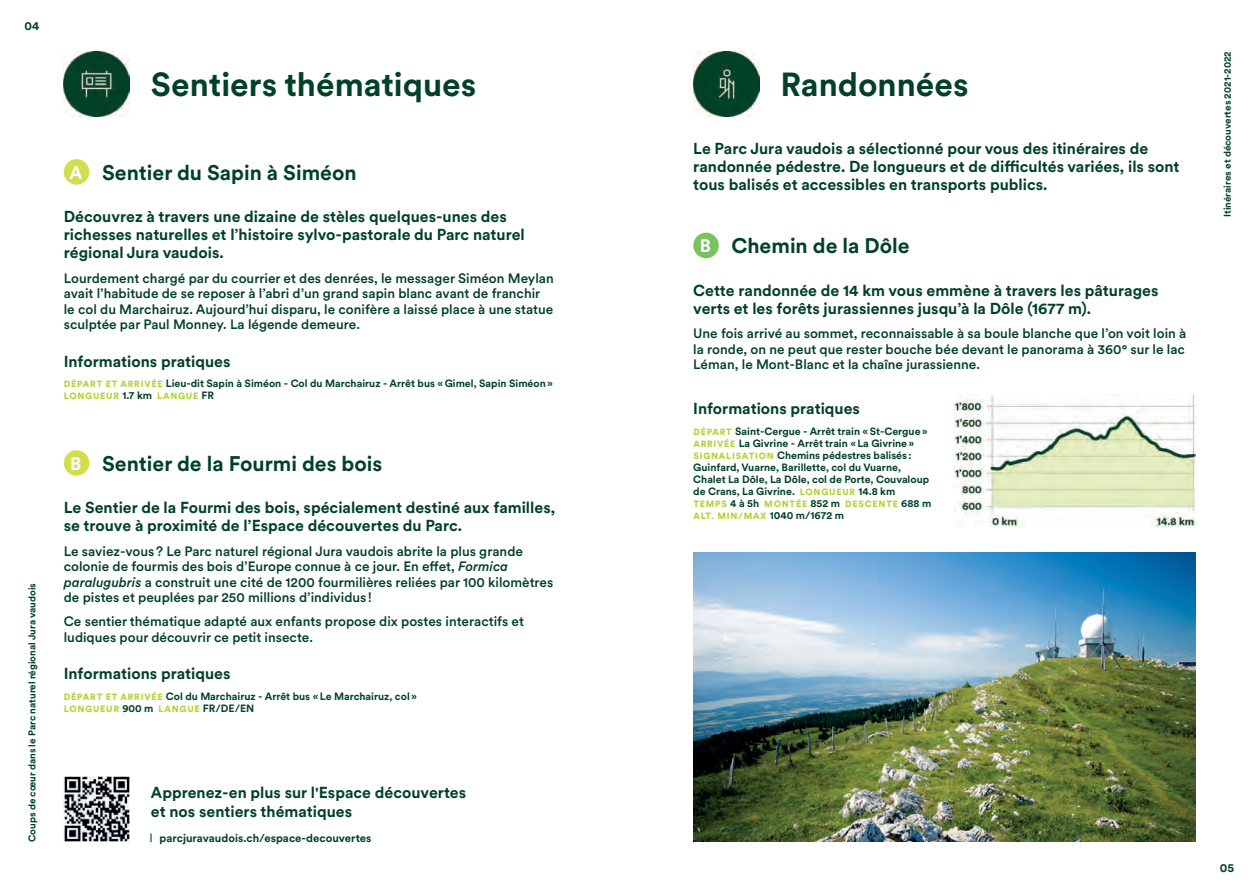
<style>
.page{position:relative;width:1259px;height:893px;background:#fff}
.page>*{position:absolute;margin:0;border:0;box-sizing:border-box;transform-origin:0 0}
.t1{font:700 33px "Circular XX";color:#014127}
.t2{font:700 21px "Circular XX";color:#014127}
.t3{font:700 15.75px/18.1px "Circular XX";color:#014127}
.t4{font:500 13.5px/15.6px "Circular XX";color:#014127}
.t5{font:700 12px "Circular XX";color:#014127}
.t6{font:700 11.25px "Circular XX";color:#014127}
.t7{font:700 10.5px/12px "Circular XX";color:#014127}
.t8{font:700 9.75px "Circular XX";color:#014127}
.t9{font:900 9px/12px "Circular XX";letter-spacing:.085em;color:#b3d234}
.s1{font-size:18px;color:#fff}
.s2{font-weight:900;font-size:9px;color:#b3d234}
.s3{font-weight:700;font-size:10.5px;color:#014127}
.s4{font-style:italic}
</style>
<div class="page">
<svg style="left:150px;top:833px;width:2px;height:9px"></svg>
<img style="left:64px;top:776px;width:66px;height:66px">
<div style="left:64px;top:450px;width:25px;height:26px;background:#d1de4d;border-radius:50%"></div>
<div style="left:64px;top:159px;width:25px;height:26px;background:#d1de4d;border-radius:50%"></div>
<img style="left:64px;top:51px;width:66px;height:66px">
<img style="left:693px;top:51px;width:66px;height:66px">
<img style="left:693px;top:552px;width:502px;height:290px">
<div style="left:693px;top:233px;width:26px;height:25px;background:#77c360;border-radius:50%"></div>
<img style="left:955px;top:395px;width:240px;height:132px">
<p class="t5" style="left:24px;top:18px;width:16px">04</p>
<p class="t8" style="left:25px;top:842px;width:260px;rotate:-90deg">Coups de cœur dans le Parc naturel régional Jura vaudois</p>
<h1 class="t1" style="left:151px;top:62px;width:327px">Sentiers thématiques</h1>
<h1 class="t1" style="left:780px;top:62px;width:190px">Randonnées</h1>
<p class="t3" style="left:693px;top:139px;width:488px">Le Parc Jura vaudois a sélectionné pour vous des itinéraires de randonnée pédestre. De longueurs et de difficultés variées, ils sont tous balisés et accessibles en transports publics.</p>
<h2 class="t2" style="left:70px;top:158px;width:289px"><span class="s1">A</span> Sentier du Sapin à Siméon</h2>
<p class="t3" style="left:64px;top:207px;width:462px">Découvrez à travers une dizaine de stèles quelques-unes des richesses naturelles et l’histoire sylvo-pastorale du Parc naturel régional Jura vaudois.</p>
<p class="t4" style="left:64px;top:270px;width:491px">Lourdement chargé par du courrier et des denrées, le messager Siméon Meylan avait l’habitude de se reposer à l’abri d’un grand sapin blanc avant de franchir le col du Marchairuz. Aujourd’hui disparu, le conifère a laissé place à une statue sculptée par Paul Monney. La légende demeure.</p>
<p class="t3" style="left:64px;top:351px;width:168px">Informations pratiques</p>
<p class="t7" style="left:64px;top:377px;width:490px"><span class="s2">DÉPART ET ARRIVÉE</span> Lieu-dit Sapin à Siméon - Col du Marchairuz - Arrêt bus «Gimel, Sapin Siméon»</p>
<p class="t9" style="left:64px;top:390px;width:152px">LONGUEUR <span class="s3">1.7 km</span> LANGUE <span class="s3">FR</span></p>
<h2 class="t2" style="left:70px;top:449px;width:314px"><span class="s1">B</span> Sentier de la Fourmi des bois</h2>
<p class="t3" style="left:64px;top:498px;width:493px">Le Sentier de la Fourmi des bois, spécialement destiné aux familles, se trouve à proximité de l’Espace découvertes du Parc.</p>
<p class="t4" style="left:64px;top:542px;width:491px">Le saviez-vous? Le Parc naturel régional Jura vaudois abrite la plus grande colonie de fourmis des bois d’Europe connue à ce jour. En effet, <span class="s4">Formica paralugubris</span> a construit une cité de 1200 fourmilières reliées par 100 kilomètres de pistes et peuplées par 250 millions d’individus !</p>
<p class="t4" style="left:64px;top:613px;width:462px">Ce sentier thématique adapté aux enfants propose dix postes interactifs et ludiques pour découvrir ce petit insecte.</p>
<p class="t3" style="left:64px;top:664px;width:168px">Informations pratiques</p>
<p class="t7" style="left:64px;top:689px;width:354px"><span class="s2">DÉPART ET ARRIVÉE</span> Col du Marchairuz - Arrêt bus «Le Marchairuz, col»</p>
<p class="t9" style="left:64px;top:702px;width:192px">LONGUEUR <span class="s3">900 m</span> LANGUE <span class="s3">FR/DE/EN</span></p>
<p class="t3" style="left:151px;top:783px;width:317px">Apprenez-en plus sur l'Espace découvertes et nos sentiers thématiques</p>
<p class="t6" style="left:159px;top:830px;width:213px">parcjuravaudois.ch/espace-decouvertes</p>
<h2 class="t2" style="left:699px;top:232px;width:211px"><span class="s1">B</span> Chemin de la Dôle</h2>
<p class="t3" style="left:693px;top:280px;width:467px">Cette randonnée de 14 km vous emmène à travers les pâturages verts et les forêts jurassiennes jusqu’à la Dôle (1677 m).</p>
<p class="t4" style="left:693px;top:325px;width:494px;text-align:justify">Une fois arrivé au sommet, reconnaissable à sa boule blanche que l’on voit loin à la ronde, on ne peut que rester bouche bée devant le panorama à 360° sur le lac Léman, le Mont-Blanc et la chaîne jurassienne.</p>
<p class="t3" style="left:693px;top:399px;width:168px">Informations pratiques</p>
<p class="t7" style="left:693px;top:424px;width:237px"><span class="s2">DÉPART</span> Saint-Cergue - Arrêt train «St-Cergue» <span class="s2">ARRIVÉE</span> La Givrine - Arrêt train «La Givrine» <span class="s2">SIGNALISATION</span> Chemins pédestres balisés :<br>Guinfard, Vuarne, Barillette, col du Vuarne, Chalet La Dôle, La Dôle, col de Porte, Couvaloup de Crans, La Givrine. <span class="s2">LONGUEUR</span> 14.8 km</p>
<p class="t9" style="left:693px;top:497px;width:239px">TEMPS <span class="s3">4 à 5h</span> MONTÉE <span class="s3">852 m</span> DESCENTE <span class="s3">688 m<br></span>ALT. MIN/MAX <span class="s3">1040 m/1672 m</span></p>
<p class="t8" style="left:1220px;top:217px;width:167px;rotate:-90deg">Itinéraires et découvertes 2021-2022</p>
<p class="t5" style="left:1220px;top:859px;width:16px">05</p>
</div>
